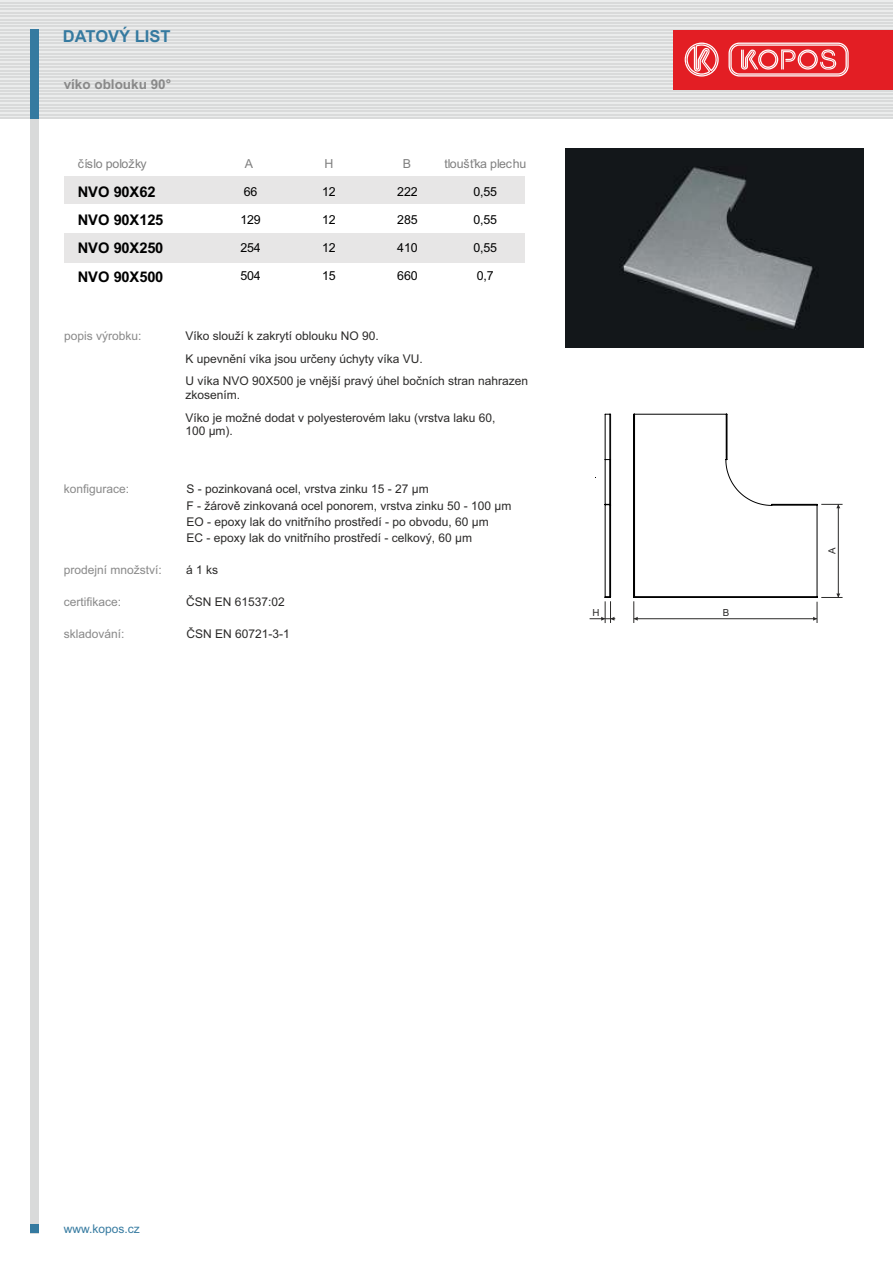
<style>
.page{position:relative;width:893px;height:1263px;background:#fff}
.page>*{position:absolute;margin:0;border:0;box-sizing:border-box;transform-origin:0 0}
.t1{font:700 16.5px "Arial";color:#357aa0}
.t2{font:700 14.7px "Arial";letter-spacing:-.02em;color:#000}
.t3{font:700 13.5px "Arial";color:#898989}
.t4{font:12.45px "Arial";letter-spacing:-.015em;color:#000}
.t5{font:12.45px "Arial";letter-spacing:-.015em;color:#808080}
.t6{font:12px/16px "Arial";color:#2b2a29}
.t7{font:12px "Arial";color:#898989}
.t8{font:12px "Arial";color:#357aa0}
.t9{font:9.75px "Arial";color:#2b2a29}
</style>
<div class="page">
<img style="left:566px;top:149px;width:297px;height:198px">
<svg style="left:633px;top:413px;width:209px;height:210px"></svg>
<svg style="left:590px;top:413px;width:25px;height:210px"></svg>
<div style="left:64px;top:177px;width:461px;height:29px;background:#e7e6e6"></div>
<div style="left:64px;top:205px;width:461px;height:29px;background:#fff"></div>
<div style="left:64px;top:233px;width:461px;height:29px;background:#e7e6e6"></div>
<svg style="left:0;top:0;width:893px;height:117px;background:#e6e6e7"></svg>
<hr style="left:0;top:2px;width:893px;height:1px;background:#d9dada">
<hr style="left:0;top:5px;width:893px;height:2px;background:#d9dada">
<hr style="left:0;top:9px;width:893px;height:1px;background:#d9dada">
<hr style="left:0;top:12px;width:893px;height:2px;background:#d9dada">
<hr style="left:0;top:15px;width:893px;height:2px;background:#d9dada">
<hr style="left:0;top:19px;width:893px;height:1px;background:#d9dada">
<hr style="left:0;top:22px;width:893px;height:2px;background:#d9dada">
<hr style="left:0;top:26px;width:893px;height:1px;background:#d9dada">
<hr style="left:0;top:29px;width:893px;height:2px;background:#d9dada">
<hr style="left:0;top:32px;width:893px;height:2px;background:#d9dada">
<hr style="left:0;top:36px;width:893px;height:1px;background:#d9dada">
<hr style="left:0;top:39px;width:893px;height:2px;background:#d9dada">
<hr style="left:0;top:43px;width:893px;height:1px;background:#d9dada">
<hr style="left:0;top:46px;width:893px;height:2px;background:#d9dada">
<hr style="left:0;top:49px;width:893px;height:2px;background:#d9dada">
<hr style="left:0;top:53px;width:893px;height:1px;background:#d9dada">
<hr style="left:0;top:56px;width:893px;height:2px;background:#d9dada">
<hr style="left:0;top:60px;width:893px;height:1px;background:#d9dada">
<hr style="left:0;top:63px;width:893px;height:2px;background:#d9dada">
<hr style="left:0;top:66px;width:893px;height:2px;background:#d9dada">
<hr style="left:0;top:70px;width:893px;height:1px;background:#d9dada">
<hr style="left:0;top:73px;width:893px;height:2px;background:#d9dada">
<hr style="left:0;top:77px;width:893px;height:1px;background:#d9dada">
<hr style="left:0;top:80px;width:893px;height:2px;background:#d9dada">
<hr style="left:0;top:83px;width:893px;height:2px;background:#d9dada">
<hr style="left:0;top:87px;width:893px;height:1px;background:#d9dada">
<hr style="left:0;top:90px;width:893px;height:2px;background:#d9dada">
<hr style="left:0;top:94px;width:893px;height:1px;background:#d9dada">
<hr style="left:0;top:97px;width:893px;height:2px;background:#d9dada">
<hr style="left:0;top:100px;width:893px;height:2px;background:#d9dada">
<hr style="left:0;top:104px;width:893px;height:1px;background:#d9dada">
<hr style="left:0;top:107px;width:893px;height:2px;background:#d9dada">
<hr style="left:0;top:111px;width:893px;height:1px;background:#d9dada">
<hr style="left:0;top:114px;width:893px;height:2px;background:#d9dada">
<hr style="left:0;top:117px;width:893px;height:2px;background:#d9dada">
<div style="left:30px;top:30px;width:8px;height:89px;background:#357aa0"></div>
<div style="left:30px;top:119px;width:8px;height:1114px;background:#d9dada"></div>
<div style="left:673px;top:30px;width:220px;height:59px;background:#e31e24"></div>
<svg style="left:728px;top:43px;width:121px;height:34px"></svg>
<svg style="left:684px;top:43px;width:35px;height:34px"></svg>
<div style="left:30px;top:1225px;width:8px;height:8px;background:#357aa0"></div>
<h1 class="t1" style="left:63px;top:30px;width:109px">DATOVÝ LIST</h1>
<p class="t3" style="left:64px;top:79px;width:109px">víko oblouku 90°</p>
<p class="t5" style="left:78px;top:158px;width:70px">číslo položky</p>
<p class="t5" style="left:245px;top:158px;width:10px">A</p>
<p class="t5" style="left:324px;top:158px;width:10px">H</p>
<p class="t5" style="left:403px;top:158px;width:10px">B</p>
<p class="t5" style="left:444px;top:158px;width:83px">tloušťka plechu</p>
<p class="t2" style="left:78px;top:186px;width:79px">NVO 90X62</p>
<p class="t4" style="left:244px;top:187px;width:15px">66</p>
<p class="t4" style="left:322px;top:187px;width:15px">12</p>
<p class="t4" style="left:397px;top:187px;width:22px">222</p>
<p class="t4" style="left:473px;top:187px;width:25px">0,55</p>
<p class="t2" style="left:78px;top:214px;width:87px">NVO 90X125</p>
<p class="t4" style="left:240px;top:215px;width:22px">129</p>
<p class="t4" style="left:322px;top:215px;width:15px">12</p>
<p class="t4" style="left:397px;top:215px;width:22px">285</p>
<p class="t4" style="left:473px;top:215px;width:25px">0,55</p>
<p class="t2" style="left:78px;top:243px;width:87px">NVO 90X250</p>
<p class="t4" style="left:240px;top:243px;width:22px">254</p>
<p class="t4" style="left:322px;top:243px;width:15px">12</p>
<p class="t4" style="left:397px;top:243px;width:22px">410</p>
<p class="t4" style="left:473px;top:243px;width:25px">0,55</p>
<p class="t2" style="left:78px;top:271px;width:87px">NVO 90X500</p>
<p class="t4" style="left:240px;top:271px;width:22px">504</p>
<p class="t4" style="left:322px;top:271px;width:15px">15</p>
<p class="t4" style="left:397px;top:271px;width:22px">660</p>
<p class="t4" style="left:477px;top:271px;width:18px">0,7</p>
<p class="t7" style="left:64px;top:331px;width:79px">popis výrobku:</p>
<p class="t6" style="left:185px;top:325px;width:344px;line-height:22.8px">Víko slouží k zakrytí oblouku NO 90.<br>K upevnění víka jsou určeny úchyty víka VU.<br>U víka NVO 90X500 je vnější pravý úhel bočních stran nahrazen</p>
<p class="t6" style="left:185px;top:384px;width:312px;line-height:22.8px">zkosením.<br>Víko je možné dodat v polyesterovém laku (vrstva laku 60,</p>
<p class="t6" style="left:185px;top:424px;width:49px">100 µm).</p>
<p class="t7" style="left:64px;top:485px;width:67px">konfigurace:</p>
<p class="t6" style="left:186px;top:482px;width:327px">S - pozinkovaná ocel, vrstva zinku 15 - 27 µm<br>F - žárově zinkovaná ocel ponorem, vrstva zinku 50 - 100 µm EO - epoxy lak do vnitřního prostředí - po obvodu, 60 µm<br>EC - epoxy lak do vnitřního prostředí - celkový, 60 µm</p>
<p class="t7" style="left:64px;top:565px;width:100px">prodejní množství:</p>
<p class="t6" style="left:186px;top:563px;width:34px">á 1 ks</p>
<p class="t7" style="left:64px;top:597px;width:59px">certifikace:</p>
<p class="t6" style="left:186px;top:595px;width:100px">ČSN EN 61537:02</p>
<p class="t7" style="left:64px;top:629px;width:62px">skladování:</p>
<p class="t6" style="left:186px;top:627px;width:105px">ČSN EN 60721-3-1</p>
<p class="t9" style="left:592px;top:609px;width:9px">H</p>
<p class="t9" style="left:723px;top:609px;width:8px">B</p>
<p class="t9" style="left:828px;top:554px;width:8px;rotate:-90deg">A</p>
<p class="t8" style="left:64px;top:1224px;width:78px">www.kopos.cz</p>
</div>
